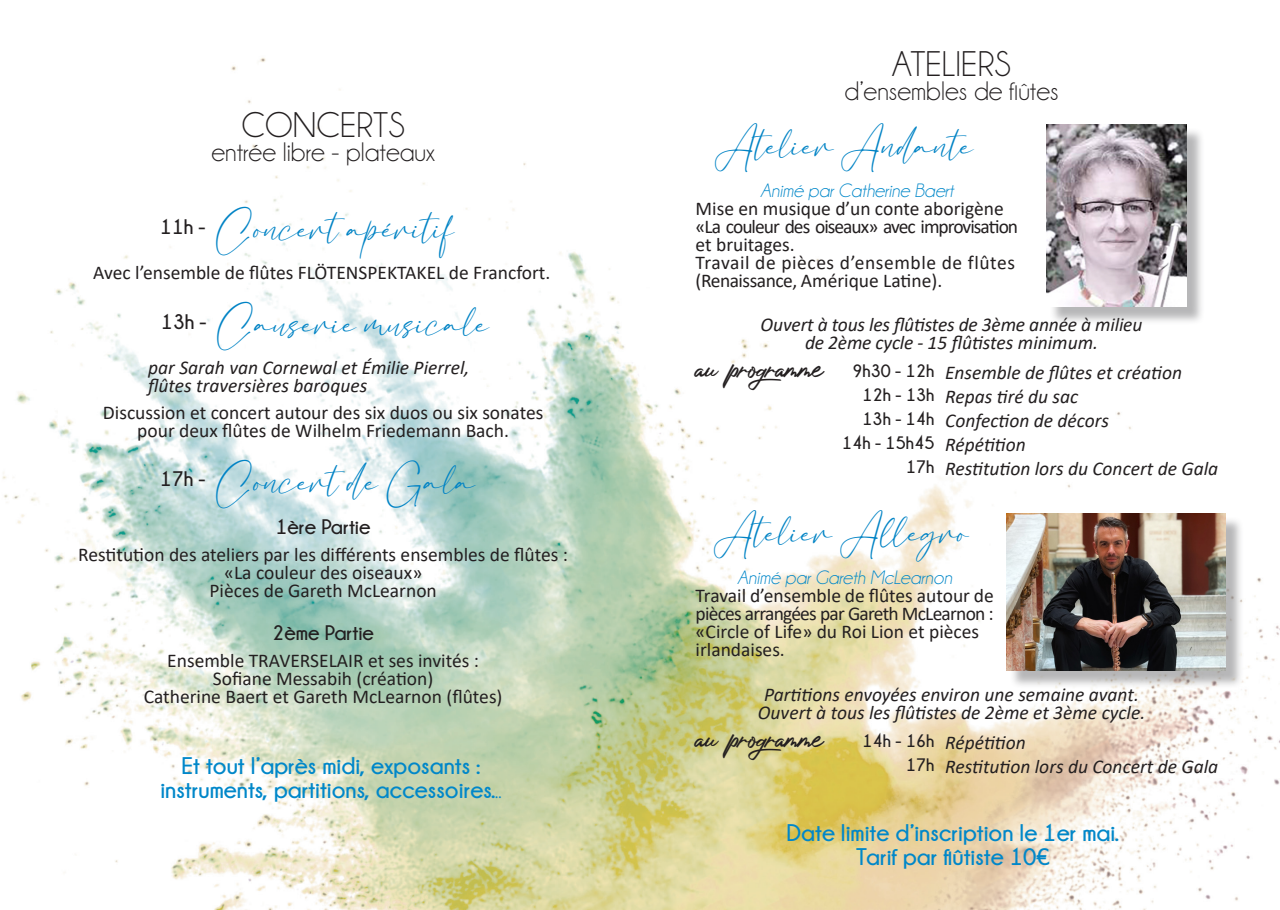
<style>
.page{position:relative;width:1280px;height:910px;background:#fff}
.page>*{position:absolute;margin:0;border:0;box-sizing:border-box;transform-origin:0 0}
.t1{font:42px "Photograph Signature";letter-spacing:-.025em;color:#231f20}
.t2{font:39px "Bacalisties";color:#0083c5}
.t3{font:36px "Champagne&Limousines";color:#231f20}
.t4{font:27px "Champagne&Limousines";color:#231f20}
.t5{font:700 24px "Champagne&Limousines";color:#0087c9}
.t6{font:700 21px "Champagne&Limousines";color:#231f20}
.t7{font:19.5px/18px "Calibri";color:#231f20;text-align:justify}
.t8{font:italic 19.5px "Calibri";color:#231f20}
.t9{font:19.5px/18px "Calibri";letter-spacing:-.05em;color:#231f20}
.t10{font:italic 19.5px "Champagne&Limousines";color:#0087c9}
.t11{font:19.5px "Calibri";letter-spacing:.03em;color:#231f20}
.t12{font:700 18px "Champagne&Limousines";color:#231f20}
.s1{font-weight:400}
</style>
<div class="page">
<img style="left:2px;top:58px;width:1278px;height:852px">
<div style="left:1049px;top:128px;width:155px;height:197px;background:#656568;opacity:.47"></div>
<img style="left:1046px;top:125px;width:140px;height:181px">
<div style="left:1009px;top:516px;width:235px;height:172px;background:#656568;opacity:.47"></div>
<img style="left:1007px;top:514px;width:219px;height:156px">
<p class="t3" style="left:241px;top:107px;width:165px">CONCERTS</p>
<p class="t4" style="left:211px;top:138px;width:225px">entrée libre - plateaux</p>
<p class="t6" style="left:160px;top:215px;width:47px">11h -</p>
<p class="t2" style="left:215px;top:195px;width:241px">Concert apéritif</p>
<p class="t7" style="left:93px;top:263px;width:459px">Avec l’ensemble de flûtes FLÖTENSPEKTAKEL de Francfort.</p>
<p class="t6" style="left:161px;top:310px;width:47px">13h -</p>
<p class="t2" style="left:216px;top:291px;width:276px">Causerie musicale</p>
<p class="t8" style="left:148px;top:354px;width:323px">par Sarah van Cornewal et Émilie Pierrel,</p>
<p class="t8" style="left:148px;top:372px;width:220px">flûtes traversières baroques</p>
<p class="t7" style="left:103px;top:403px;width:442px;text-align:center">Discussion et concert autour des six duos ou six sonates pour deux flûtes de Wilhelm Friedemann Bach.</p>
<p class="t6" style="left:160px;top:468px;width:47px">17h -</p>
<p class="t2" style="left:215px;top:448px;width:262px">Concert de Gala</p>
<p class="t6" style="left:276px;top:515px;width:96px">1ère Partie</p>
<p class="t7" style="left:78px;top:545px;width:491px">Restitution des ateliers par les différents ensembles de flûtes :</p>
<p class="t7" style="left:224px;top:563px;width:200px">«La couleur des oiseaux»</p>
<p class="t7" style="left:210px;top:581px;width:229px">Pièces de Gareth McLearnon</p>
<p class="t6" style="left:272px;top:621px;width:103px">2ème Partie</p>
<p class="t7" style="left:167px;top:651px;width:313px">Ensemble TRAVERSELAIR et ses invités :</p>
<p class="t7" style="left:213px;top:669px;width:222px">Sofiane Messabih (création)</p>
<p class="t7" style="left:144px;top:687px;width:360px">Catherine Baert et Gareth McLearnon (flûtes)</p>
<p class="t5" style="left:181px;top:752px;width:300px">Et tout l’après midi, exposants :</p>
<p class="t5" style="left:160px;top:776px;width:343px">instruments, partitions, accessoires.<span class="s1">..</span></p>
<p class="t3" style="left:892px;top:45px;width:121px">ATELIERS</p>
<p class="t4" style="left:844px;top:77px;width:216px">d’ensembles de flûtes</p>
<p class="t2" style="left:715px;top:113px;width:260px">Atelier Andante</p>
<p class="t10" style="left:760px;top:180px;width:195px">Animé par Catherine Baert</p>
<p class="t7" style="left:696px;top:199px;width:310px">Mise en musique d’un conte aborigène</p>
<p class="t9" style="left:696px;top:217px;width:324px">«La couleur des oiseaux» avec improvisation et bruitages.</p>
<p class="t11" style="left:696px;top:249px;width:321px">Travail de pièces d’ensemble de flûtes</p>
<p class="t7" style="left:696px;top:271px;width:248px">(Renaissance, Amérique Latine).</p>
<p class="t8" style="left:761px;top:311px;width:383px">Ouvert à tous les flûtistes de 3ème année à milieu</p>
<p class="t8" style="left:805px;top:329px;width:295px">de 2ème cycle - 15 flûtistes minimum.</p>
<p class="t12" style="left:852px;top:361px;width:83px">9h30 - 12h</p>
<p class="t12" style="left:862px;top:385px;width:73px">12h - 13h</p>
<p class="t12" style="left:862px;top:409px;width:73px">13h - 14h</p>
<p class="t12" style="left:842px;top:433px;width:94px">14h - 15h45</p>
<p class="t12" style="left:906px;top:457px;width:30px">17h</p>
<p class="t1" style="left:696px;top:330px;width:129px">au programme</p>
<p class="t8" style="left:945px;top:359px;width:238px">Ensemble de flûtes et création</p>
<p class="t8" style="left:945px;top:383px;width:135px">Repas tiré du sac</p>
<p class="t8" style="left:945px;top:407px;width:165px">Confection de décors</p>
<p class="t8" style="left:945px;top:431px;width:82px">Répétition</p>
<p class="t8" style="left:945px;top:455px;width:275px">Restitution lors du Concert de Gala</p>
<p class="t2" style="left:714px;top:500px;width:256px">Atelier Allegro</p>
<p class="t10" style="left:737px;top:567px;width:216px">Animé par Gareth McLearnon</p>
<p class="t7" style="left:696px;top:586px;width:300px">Travail d’ensemble de flûtes autour de pièces arrangées par Gareth McLearnon : «Circle of Life» du Roi Lion et pièces</p>
<p class="t7" style="left:696px;top:640px;width:91px">irlandaises.</p>
<p class="t8" style="left:764px;top:681px;width:376px">Partitions envoyées environ une semaine avant.</p>
<p class="t8" style="left:758px;top:699px;width:389px">Ouvert à tous les flûtistes de 2ème et 3ème cycle.</p>
<p class="t12" style="left:862px;top:731px;width:73px">14h - 16h</p>
<p class="t12" style="left:906px;top:755px;width:30px">17h</p>
<p class="t1" style="left:696px;top:700px;width:129px">au programme</p>
<p class="t8" style="left:945px;top:729px;width:82px">Répétition</p>
<p class="t8" style="left:945px;top:753px;width:275px">Restitution lors du Concert de Gala</p>
<p class="t5" style="left:787px;top:820px;width:334px">Date limite d’inscription le 1er mai.</p>
<p class="t5" style="left:856px;top:844px;width:195px">Tarif par flûtiste 10€</p>
</div>
